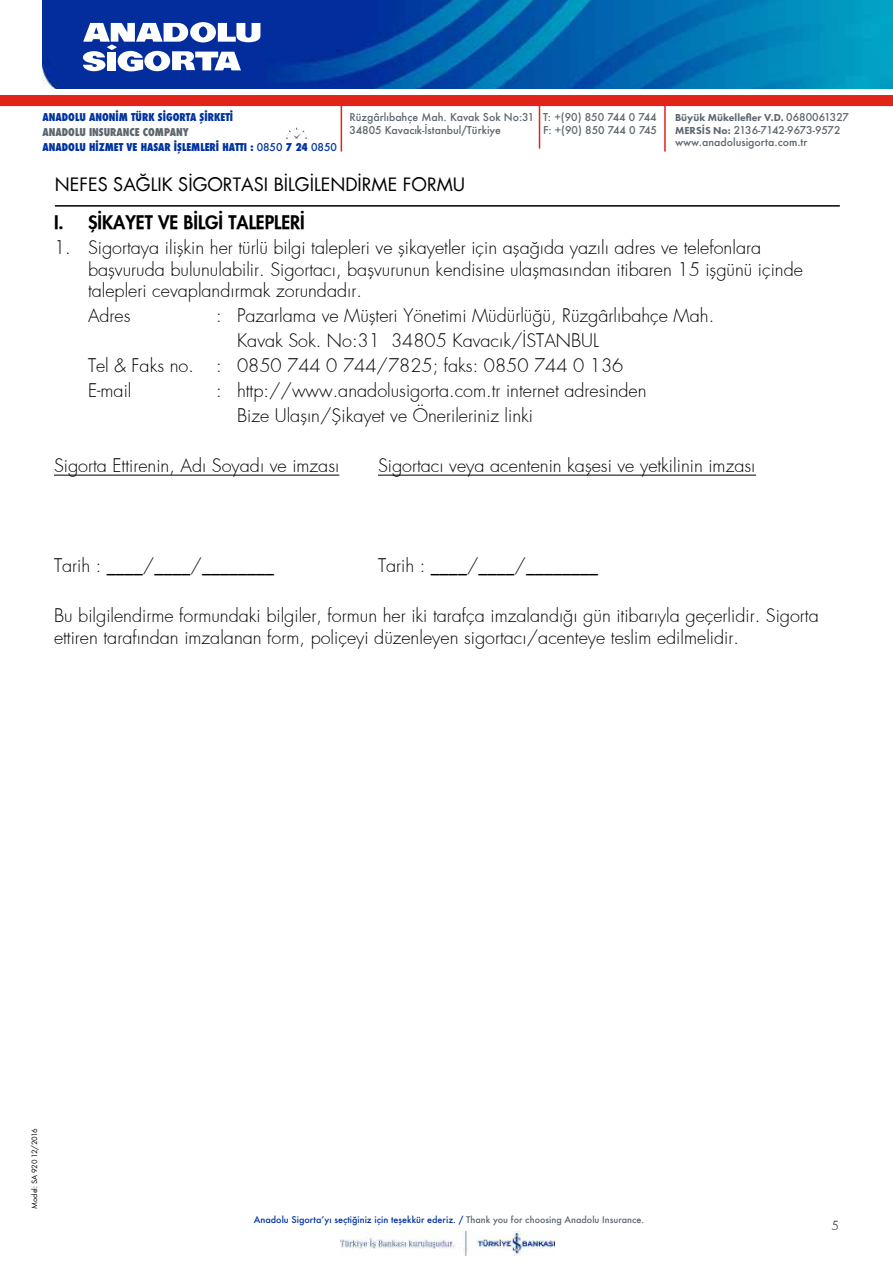
<style>
.page{position:relative;width:893px;height:1263px;background:#fff}
.page>*{position:absolute;margin:0;border:0;box-sizing:border-box;transform-origin:0 0}
.t1{font:300 18px/21.6px "Futura";color:#000}
.t2{font:18px "Futura";color:#000}
.t3{font:800 18px "Futura";color:#000}
.t4{font:300 12px "Futura";color:#000}
.t5{font:500 10.5px/12.6px "Futura";color:#5c6670}
.t6{font:800 condensed 10.5px/14.7px "Futura";color:#0033a0}
.t7{font:800 10.5px "Futura PT";color:#5c6670}
.t8{font:500 9px "Futura";color:#0033a0}
.t9{font:8.1px "Futura PT";letter-spacing:-.025em;color:#000}
.s1{color:#5c6670}
.s2{font-weight:500;font-stretch:normal}
.s3{font-family:"Futura";font-weight:500}
.s4{font-family:"Futura PT";font-weight:800}
</style>
<div class="page">
<hr style="left:55px;top:205px;width:785px;height:2px;background:#000">
<img style="left:340px;top:1231px;width:215px;height:25px">
<hr style="left:341px;top:101px;width:1px;height:51px;background:#e2231a">
<svg style="left:286px;top:128px;width:21px;height:11px"></svg>
<hr style="left:539px;top:98px;width:1px;height:51px;background:#e2231a">
<hr style="left:664px;top:101px;width:2px;height:51px;background:#e2231a">
<img style="left:43px;top:0;width:850px;height:89px">
<div style="left:0;top:95px;width:893px;height:11px;background:#e2231a"></div>
<svg style="left:83px;top:22px;width:177px;height:49px"></svg>
<hr style="left:54px;top:475px;width:285px;height:1px;background:#000">
<hr style="left:378px;top:475px;width:378px;height:1px;background:#000">
<p class="t6" style="left:43px;top:110px;width:192px">ANADOLU ANONİM TÜRK SİGORTA ŞİRKETİ</p>
<p class="t6" style="left:43px;top:125px;width:296px"><span class="s1">ANADOLU INSURANCE COMPANY<br></span>ANADOLU HİZMET VE HASAR İŞLEMLERİ HATTI : <span class="s2">0850</span> 7 24 <span class="s2">0850</span></p>
<p class="t5" style="left:350px;top:111px;width:186px">Rüzgârlıbahçe Mah. Kavak Sok No:31<br>34805 Kavacık-İstanbul/Türkiye</p>
<p class="t5" style="left:543px;top:111px;width:116px">T: +(90) 850 744 0 744<br>F: +(90) 850 744 0 745</p>
<p class="t7" style="left:675px;top:111px;width:175px">Büyük Mükellefler V.D. <span class="s3">0680061327</span></p>
<p class="t5" style="left:675px;top:123px;width:167px"><span class="s4">MERSİS No:</span> 2136-7142-9673-9572 www.anadolusigorta.com.tr</p>
<p class="t2" style="left:55px;top:172px;width:412px">NEFES SAĞLIK SİGORTASI BİLGİLENDİRME FORMU</p>
<p class="t3" style="left:54px;top:210px;width:252px">I. ŞİKAYET VE BİLGİ TALEPLERİ</p>
<p class="t1" style="left:88px;top:237px;width:716px;text-indent:-34px">1. Sigortaya ilişkin her türlü bilgi talepleri ve şikayetler için aşağıda yazılı adres ve telefonlara başvuruda bulunulabilir. Sigortacı, başvurunun kendisine ulaşmasından itibaren 15 işgünü içinde talepleri cevaplandırmak zorundadır.</p>
<p class="t1" style="left:88px;top:305px;width:44px">Adres</p>
<p class="t1" style="left:216px;top:305px;width:500px">: Pazarlama ve Müşteri Yönetimi Müdürlüğü, Rüzgârlıbahçe Mah.</p>
<p class="t1" style="left:237px;top:330px;width:363px">Kavak Sok. No:31 34805 Kavacık/İSTANBUL</p>
<p class="t1" style="left:88px;top:355px;width:537px">Tel &amp; Faks no. : 0850 744 0 744/7825; faks: 0850 744 0 136</p>
<p class="t1" style="left:88px;top:380px;width:45px">E-mail</p>
<p class="t1" style="left:237px;top:378px;width:411px;line-height:25px;text-indent:-21px">: http://www.anadolusigorta.com.tr internet adresinden<br>Bize Ulaşın/Şikayet ve Önerileriniz linki</p>
<p class="t1" style="left:54px;top:455px;width:287px">Sigorta Ettirenin, Adı Soyadı ve imzası</p>
<p class="t1" style="left:378px;top:455px;width:379px">Sigortacı veya acentenin kaşesi ve yetkilinin imzası</p>
<p class="t1" style="left:54px;top:555px;width:221px">Tarih : ____/____/________</p>
<p class="t1" style="left:378px;top:555px;width:221px">Tarih : ____/____/________</p>
<p class="t1" style="left:54px;top:605px;width:766px">Bu bilgilendirme formundaki bilgiler, formun her iki tarafça imzalandığı gün itibarıyla geçerlidir. Sigorta ettiren tarafından imzalanan form, poliçeyi düzenleyen sigortacı/acenteye teslim edilmelidir.</p>
<p class="t9" style="left:30px;top:1209px;width:82px;rotate:-90deg">Model: SA 920 12/2016</p>
<p class="t8" style="left:254px;top:1213px;width:392px">Anadolu Sigorta’yı seçtiğiniz için teşekkür ederiz. / <span class="s1">Thank you for choosing Anadolu Insurance.</span></p>
<p class="t4" style="left:831px;top:1217px;width:9px">5</p>
</div>
